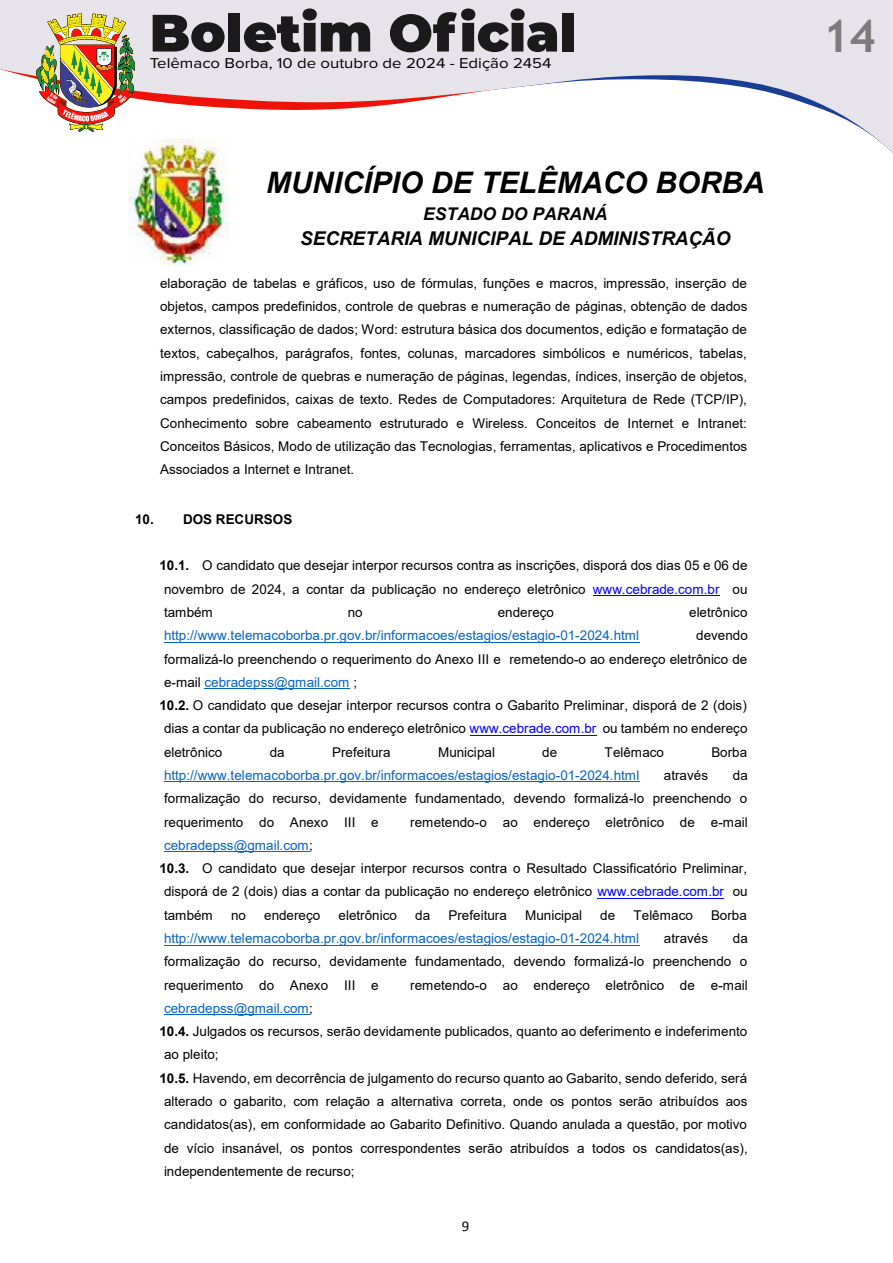
<style>
.page{position:relative;width:893px;height:1263px;background:#fff}
.page>*{position:absolute;margin:0;border:0;box-sizing:border-box;transform-origin:0 0}
.t1{font:700 45px "Trebuchet MS";color:#7c7b7b}
.t2{font:italic 700 29.7px "Arial";color:#000}
.t3{font:italic 700 18.9px "Arial";letter-spacing:-.005em;color:#000}
.t4{font:italic 700 17.55px "Arial";color:#000}
.t5{font:14.85px "Calibri";color:#000}
.t6{font:14.7px "Proxima Nova";color:#000;scale:1.14 1}
.t7{font:13.5px/23.2px "Arial";color:#000;text-align:justify}
.t8{font:13.5px "Arial";color:#0563c1}
.t9{font:700 13.5px "Arial";color:#000}
.s1{font-weight:700}
.s2{color:#00f}
.s3{color:#000}
</style>
<div class="page">
<div style="left:0;top:0;width:893px;height:9px;background:#e6e3eb"></div>
<svg style="left:0;top:9px;width:893px;height:144px"></svg>
<img style="left:129px;top:140px;width:99px;height:125px">
<hr style="left:593px;top:595px;width:127px;height:1px;background:#00f">
<hr style="left:164px;top:642px;width:475px;height:1px;background:#0563c1">
<hr style="left:205px;top:688px;width:145px;height:1px;background:#0563c1">
<hr style="left:470px;top:735px;width:126px;height:1px;background:#00f">
<hr style="left:164px;top:781px;width:475px;height:1px;background:#0563c1">
<hr style="left:164px;top:851px;width:145px;height:1px;background:#0563c1">
<hr style="left:597px;top:898px;width:127px;height:1px;background:#00f">
<hr style="left:164px;top:944px;width:475px;height:1px;background:#0563c1">
<hr style="left:164px;top:1014px;width:145px;height:1px;background:#0563c1">
<p class="t6" style="left:150px;top:53px;width:354px">Telêmaco Borba, 10 de outubro de 2024 - Edição 2454</p>
<h2 class="t2" style="left:266px;top:162px;width:500px">MUNICÍPIO DE TELÊMACO BORBA</h2>
<p class="t4" style="left:423px;top:202px;width:186px">ESTADO DO PARANÁ</p>
<h3 class="t3" style="left:300px;top:225px;width:432px">SECRETARIA MUNICIPAL DE ADMINISTRAÇÃO</h3>
<p class="t7" style="left:160px;top:271px;width:589px">elaboração de tabelas e gráficos, uso de fórmulas, funções e macros, impressão, inserção de objetos, campos predefinidos, controle de quebras e numeração de páginas, obtenção de dados externos, classificação de dados; Word: estrutura básica dos documentos, edição e formatação de textos, cabeçalhos, parágrafos, fontes, colunas, marcadores simbólicos e numéricos, tabelas, impressão, controle de quebras e numeração de páginas, legendas, índices, inserção de objetos, campos predefinidos, caixas de texto. Redes de Computadores: Arquitetura de Rede (TCP/IP), Conhecimento sobre cabeamento estruturado e Wireless. Conceitos de Internet e Intranet:<br>Conceitos Básicos, Modo de utilização das Tecnologias, ferramentas, aplicativos e Procedimentos Associados a Internet e Intranet.</p>
<p class="t9" style="left:135px;top:509px;width:159px">10. DOS RECURSOS</p>
<p class="t7" style="left:164px;top:554px;width:585px;text-indent:-5px"><span class="s1">10.1.</span> O candidato que desejar interpor recursos contra as inscrições, disporá dos dias 05 e 06 de novembro de 2024, a contar da publicação no endereço eletrônico <span class="s2">www.cebrade.com.br</span> ou também</p>
<p class="t7" style="left:348px;top:600px;width:16px">no</p>
<p class="t7" style="left:498px;top:600px;width:58px">endereço</p>
<p class="t7" style="left:689px;top:600px;width:60px">eletrônico</p>
<p class="t8" style="left:164px;top:626px;width:477px">http://www.telemacoborba.pr.gov.br/informacoes/estagios/estagio-01-2024.html</p>
<p class="t7" style="left:696px;top:624px;width:53px">devendo</p>
<p class="t7" style="left:164px;top:647px;width:585px">formalizá-lo preenchendo o requerimento do Anexo III e remetendo-o ao endereço eletrônico de</p>
<p class="t8" style="left:164px;top:673px;width:195px"><span class="s3">e-mail</span> cebradepss@gmail.com <span class="s3">;</span></p>
<p class="t7" style="left:160px;top:694px;width:589px"><span class="s1">10.2.</span> O candidato que desejar interpor recursos contra o Gabarito Preliminar, disporá de 2 (dois)</p>
<p class="t7" style="left:164px;top:717px;width:585px">dias a contar da publicação no endereço eletrônico <span class="s2">www.cebrade.com.br</span> ou também no endereço</p>
<p class="t7" style="left:164px;top:740px;width:60px">eletrônico</p>
<p class="t7" style="left:270px;top:740px;width:16px">da</p>
<p class="t7" style="left:332px;top:740px;width:60px">Prefeitura</p>
<p class="t7" style="left:438px;top:740px;width:59px">Municipal</p>
<p class="t7" style="left:542px;top:740px;width:17px">de</p>
<p class="t7" style="left:605px;top:740px;width:61px">Telêmaco</p>
<p class="t7" style="left:711px;top:740px;width:37px">Borba</p>
<p class="t8" style="left:164px;top:766px;width:477px">http://www.telemacoborba.pr.gov.br/informacoes/estagios/estagio-01-2024.html</p>
<p class="t7" style="left:664px;top:763px;width:46px">através</p>
<p class="t7" style="left:164px;top:763px;width:585px;text-indent:569px">da formalização do recurso, devidamente fundamentado, devendo formalizá-lo preenchendo o requerimento do Anexo III e</p>
<p class="t7" style="left:410px;top:810px;width:339px">remetendo-o ao endereço eletrônico de e-mail</p>
<p class="t8" style="left:164px;top:836px;width:150px">cebradepss@gmail.com<span class="s3">;</span></p>
<p class="t7" style="left:160px;top:857px;width:589px"><span class="s1">10.3.</span> O candidato que desejar interpor recursos contra o Resultado Classificatório Preliminar,</p>
<p class="t7" style="left:164px;top:880px;width:585px">disporá de 2 (dois) dias a contar da publicação no endereço eletrônico <span class="s2">www.cebrade.com.br</span> ou</p>
<p class="t7" style="left:164px;top:903px;width:50px">também</p>
<p class="t7" style="left:231px;top:903px;width:16px">no</p>
<p class="t7" style="left:264px;top:903px;width:58px">endereço</p>
<p class="t7" style="left:339px;top:903px;width:60px">eletrônico</p>
<p class="t7" style="left:415px;top:903px;width:16px">da</p>
<p class="t7" style="left:448px;top:903px;width:60px">Prefeitura</p>
<p class="t7" style="left:525px;top:903px;width:58px">Municipal</p>
<p class="t7" style="left:600px;top:903px;width:16px">de</p>
<p class="t7" style="left:633px;top:903px;width:61px">Telêmaco</p>
<p class="t7" style="left:711px;top:903px;width:37px">Borba</p>
<p class="t8" style="left:164px;top:929px;width:477px">http://www.telemacoborba.pr.gov.br/informacoes/estagios/estagio-01-2024.html</p>
<p class="t7" style="left:664px;top:927px;width:46px">através</p>
<p class="t7" style="left:164px;top:927px;width:585px;text-indent:569px">da formalização do recurso, devidamente fundamentado, devendo formalizá-lo preenchendo o requerimento do Anexo III e</p>
<p class="t7" style="left:410px;top:973px;width:339px">remetendo-o ao endereço eletrônico de e-mail</p>
<p class="t8" style="left:164px;top:999px;width:150px">cebradepss@gmail.com<span class="s3">;</span></p>
<p class="t7" style="left:160px;top:1020px;width:589px"><span class="s1">10.4.</span> Julgados os recursos, serão devidamente publicados, quanto ao deferimento e indeferimento</p>
<p class="t7" style="left:164px;top:1043px;width:56px">ao pleito;</p>
<p class="t7" style="left:160px;top:1066px;width:589px"><span class="s1">10.5.</span> Havendo, em decorrência de julgamento do recurso quanto ao Gabarito, sendo deferido, será</p>
<p class="t7" style="left:164px;top:1090px;width:585px">alterado o gabarito, com relação a alternativa correta, onde os pontos serão atribuídos aos</p>
<p class="t7" style="left:164px;top:1113px;width:584px">candidatos(as), em conformidade ao Gabarito Definitivo. Quando anulada a questão, por motivo</p>
<p class="t7" style="left:164px;top:1136px;width:585px">de vício insanável, os pontos correspondentes serão atribuídos a todos os candidatos(as),</p>
<p class="t7" style="left:164px;top:1159px;width:192px">independentemente de recurso;</p>
<p class="t5" style="left:462px;top:1215px;width:9px">9</p>
<h1 class="t1" style="left:823px;top:8px;width:54px">14</h1>
</div>
